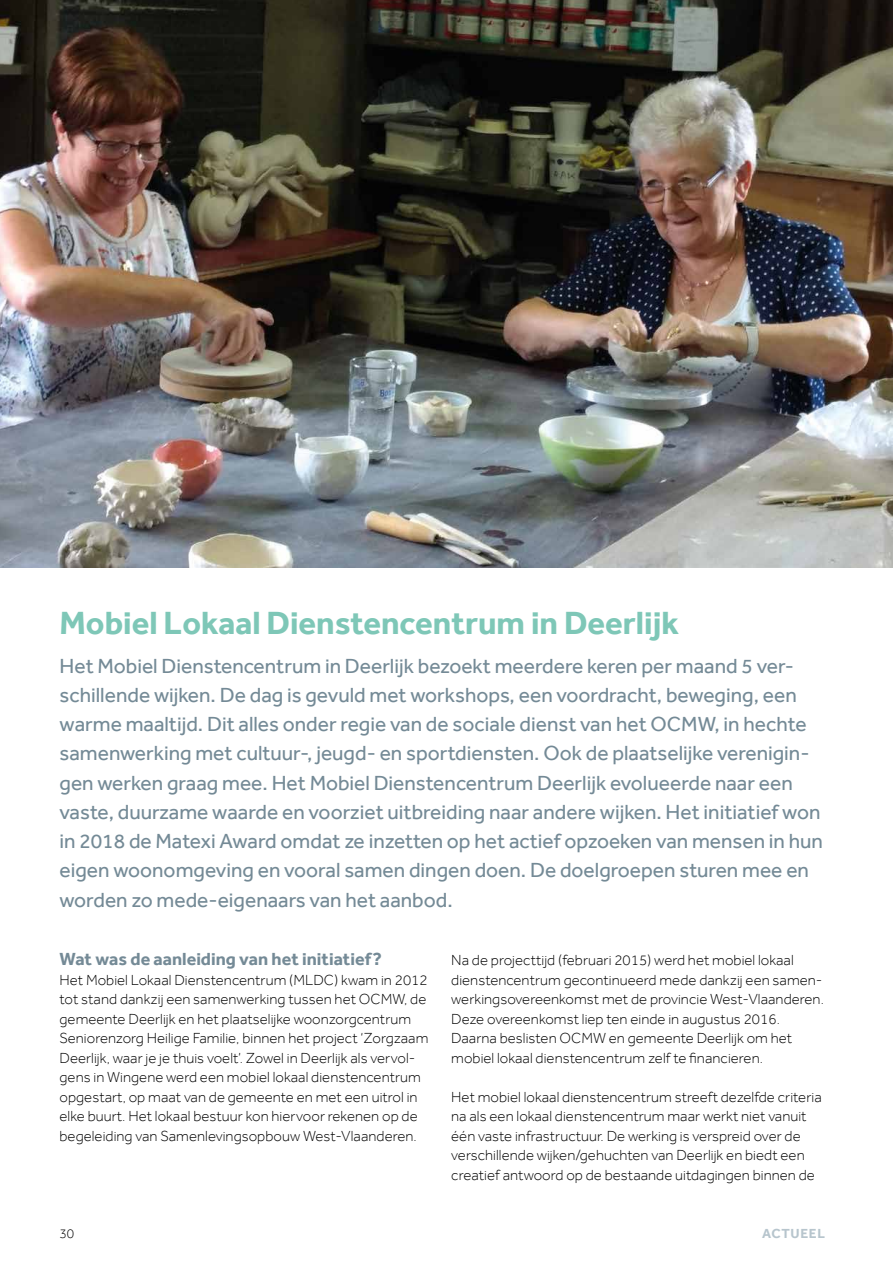
<style>
.page{position:relative;width:893px;height:1263px;background:#fff}
.page>*{position:absolute;margin:0;border:0;box-sizing:border-box;transform-origin:0 0}
.t1{font:700 33px "Effra";color:#7ec7b7}
.t2{font:21px/29.2px "Effra";color:#748a96}
.t3{font:700 18px "Effra";color:#748a96}
.t4{font:300 15px/19.5px "Effra";letter-spacing:.005em;color:#000}
.t5{font:700 13.5px "Effra";letter-spacing:.05em;color:#b7c5cd}
.t6{font:300 13.5px "Effra";color:#000}
</style>
<div class="page">
<img style="left:0;top:0;width:893px;height:567px">
<h1 class="t1" style="left:60px;top:603px;width:621px">Mobiel Lokaal Dienstencentrum in Deerlijk</h1>
<p class="t2" style="left:60px;top:651px;width:765px">Het Mobiel Dienstencentrum in Deerlijk bezoekt meerdere keren per maand 5 ver&shy;schillende wijken. De dag is gevuld met workshops, een voordracht, beweging, een warme maaltijd. Dit alles onder regie van de sociale dienst van het OCMW, in hechte samenwerking met cultuur-, jeugd- en sportdiensten. Ook de plaatselijke verenigin&shy;gen werken graag mee. Het Mobiel Dienstencentrum Deerlijk evolueerde naar een vaste, duurzame waarde en voorziet uitbreiding naar andere wijken. Het initiatief won in 2018 de Matexi Award omdat ze inzetten op het actief opzoeken van mensen in hun eigen woonomgeving en vooral samen dingen doen. De doelgroepen sturen mee en worden zo mede-eigenaars van het aanbod.</p>
<p class="t3" style="left:60px;top:948px;width:324px">Wat was de aanleiding van het initiatief?</p>
<p class="t4" style="left:60px;top:970px;width:370px">Het Mobiel Lokaal Dienstencentrum (MLDC) kwam in 2012 tot stand dankzij een samenwerking tussen het OCMW, de gemeente Deerlijk en het plaatselijke woonzorgcentrum Seniorenzorg Heilige Familie, binnen het project ‘Zorgzaam Deerlijk, waar je je thuis voelt’. Zowel in Deerlijk als vervol&shy;gens in Wingene werd een mobiel lokaal dienstencentrum opgestart, op maat van de gemeente en met een uitrol in elke buurt. Het lokaal bestuur kon hiervoor rekenen op de begeleiding van Samenlevingsopbouw West-Vlaanderen.</p>
<p class="t4" style="left:451px;top:950px;width:374px">Na de projecttijd (februari 2015) werd het mobiel lokaal dienstencentrum gecontinueerd mede dankzij een samen&shy;werkingsovereenkomst met de provincie West-Vlaanderen.<br>Deze overeenkomst liep ten einde in augustus 2016.<br>Daarna beslisten OCMW en gemeente Deerlijk om het mobiel lokaal dienstencentrum zelf te financieren.</p>
<p class="t4" style="left:451px;top:1087px;width:372px">Het mobiel lokaal dienstencentrum streeft dezelfde criteria na als een lokaal dienstencentrum maar werkt niet vanuit één vaste infrastructuur. De werking is verspreid over de verschillende wijken/gehuchten van Deerlijk en biedt een creatief antwoord op de bestaande uitdagingen binnen de</p>
<p class="t6" style="left:60px;top:1225px;width:16px">30</p>
<p class="t5" style="left:762px;top:1225px;width:64px">ACTUEEL</p>
</div>
